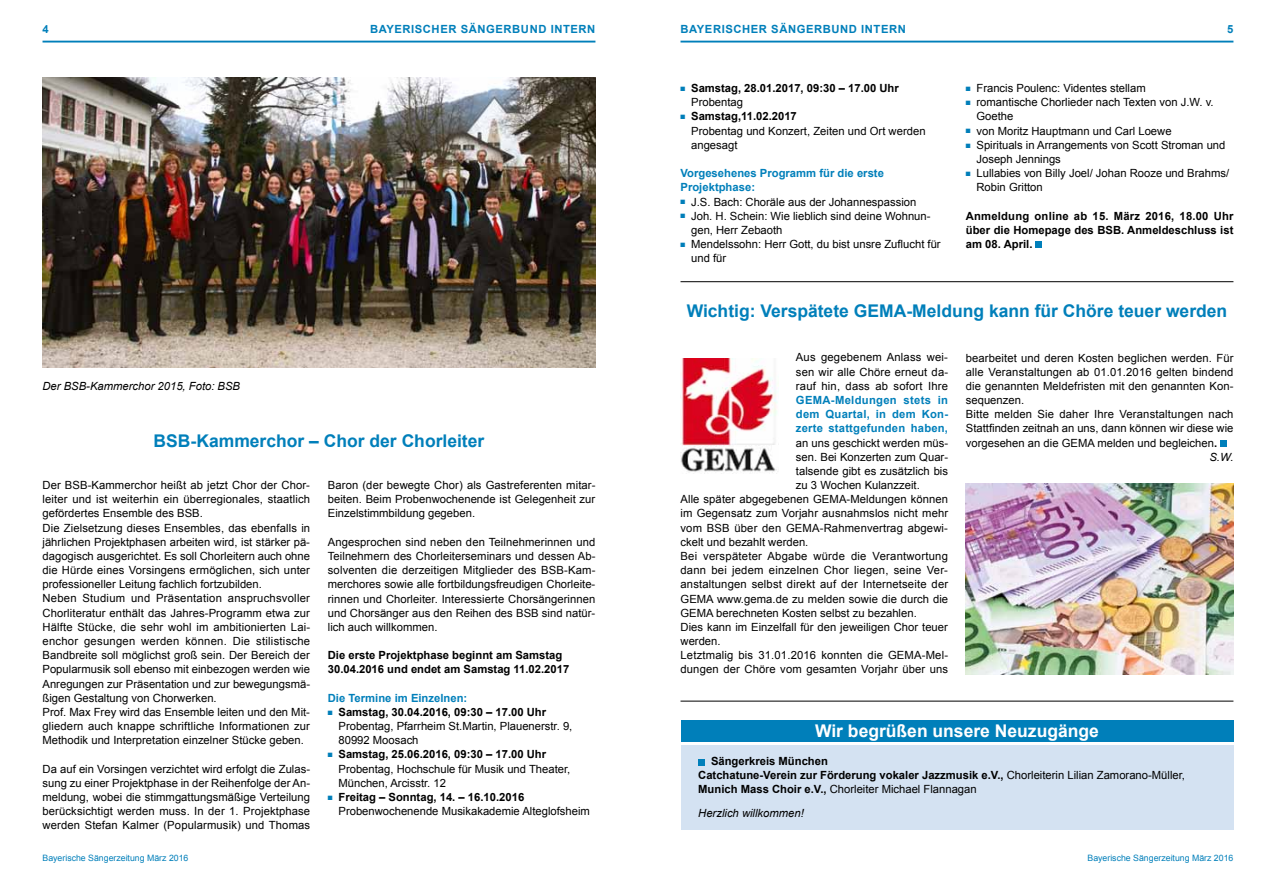
<style>
.page{position:relative;width:1276px;height:886px;background:#fff}
.page>*{position:absolute;margin:0;border:0;box-sizing:border-box;transform-origin:0 0}
.t1{font:700 17.5px "Arial";color:#007fba}
.t2{font:700 17.5px "Arial";color:#fff}
.t3{font:11.25px/14.1px "Arial";color:#000}
.t4{font:700 11.25px/14.1px "Arial";color:#000}
.t5{font:700 11.25px/14.1px "Arial";letter-spacing:.02em;color:#007fba;text-align:justify}
.t6{font:700 11.25px/14.1px "Arial";color:#007fba}
.t7{font:700 11.25px "Arial";letter-spacing:.05em;color:#007fba}
.t8{font:italic 11.25px "Arial";color:#000}
.t9{font:11.25px "Arial";letter-spacing:.02em;color:#000}
.t10{font:8.75px "Arial";color:#007fba}
.s1{color:#007eb9}
.s2{font-weight:400}
.s3{font-weight:700}
</style>
<div class="page">
<hr style="left:43px;top:41px;width:552px;height:2px;background:#007fba">
<hr style="left:680px;top:41px;width:553px;height:2px;background:#007fba">
<hr style="left:680px;top:701px;width:553px;height:1px;background:#000">
<hr style="left:680px;top:281px;width:553px;height:1px;background:#000">
<div style="left:1035px;top:242px;width:7px;height:6px;background:#007fba"></div>
<img style="left:43px;top:78px;width:552px;height:290px">
<svg style="left:1220px;top:440px;width:6px;height:6px"></svg>
<img style="left:680px;top:359px;width:98px;height:114px">
<div style="left:680px;top:720px;width:553px;height:22px;background:#007fba"></div>
<div style="left:680px;top:745px;width:553px;height:84px;background:#d4e2f2"></div>
<div style="left:698px;top:759px;width:7px;height:6px;background:#007fba"></div>
<img style="left:966px;top:483px;width:267px;height:191px">
<p class="t5" style="left:43px;top:22px;width:8px">4</p>
<p class="t7" style="left:370px;top:22px;width:227px">BAYERISCHER SÄNGERBUND INTERN</p>
<p class="t7" style="left:680px;top:22px;width:227px">BAYERISCHER SÄNGERBUND INTERN</p>
<p class="t5" style="left:1227px;top:22px;width:8px">5</p>
<p class="t4" style="left:691px;top:81px;width:209px;text-indent:-11px"><span class="s1">■</span> Samstag, 28.01.2017, 09:30 – 17.00 Uhr<br><span class="s2">Probentag</span></p>
<p class="t3" style="left:691px;top:110px;width:236px;text-indent:-11px"><span class="s1">■</span> <span class="s3">Samstag,11.02.2017<br></span>Probentag und Konzert, Zeiten und Ort werden angesagt</p>
<p class="t6" style="left:680px;top:166px;width:205px">Vorgesehenes Programm für die erste<br>Projektphase:</p>
<p class="t3" style="left:680px;top:195px;width:237px"><span class="s1">■</span> J.S. Bach: Choräle aus der Johannespassion</p>
<p class="t3" style="left:691px;top:209px;width:241px;text-indent:-11px"><span class="s1">■</span> Joh. H. Schein: Wie lieblich sind deine Wohnun&shy;gen, Herr Zebaoth</p>
<p class="t3" style="left:691px;top:237px;width:251px;text-indent:-11px"><span class="s1">■</span> Mendelssohn: Herr Gott, du bist unsre Zuflucht für und für</p>
<p class="t3" style="left:966px;top:81px;width:181px"><span class="s1">■</span> Francis Poulenc: Videntes stellam</p>
<p class="t3" style="left:976px;top:95px;width:239px;text-indent:-11px"><span class="s1">■</span> romantische Chorlieder nach Texten von J.W. v.<br>Goethe</p>
<p class="t3" style="left:966px;top:124px;width:207px"><span class="s1">■</span> von Moritz Hauptmann und Carl Loewe</p>
<p class="t3" style="left:976px;top:138px;width:250px;text-indent:-11px"><span class="s1">■</span> Spirituals in Arrangements von Scott Stroman und<br>Joseph Jennings</p>
<p class="t3" style="left:976px;top:166px;width:254px;text-indent:-11px"><span class="s1">■</span> Lullabies von Billy Joel/ Johan Rooze und Brahms/<br>Robin Gritton</p>
<p class="t4" style="left:966px;top:209px;width:269px;text-align:justify">Anmeldung online ab 15. März 2016, 18.00 Uhr über die Homepage des BSB. Anmeldeschluss ist am 08. April.</p>
<p class="t8" style="left:43px;top:379px;width:199px">Der BSB-Kammerchor 2015, Foto: BSB</p>
<h1 class="t1" style="left:154px;top:429px;width:332px">BSB-Kammerchor – Chor der Chorleiter</h1>
<p class="t3" style="left:43px;top:478px;width:269px">Der BSB-Kammerchor heißt ab jetzt Chor der Chor&shy;leiter und ist weiterhin ein überregionales, staatlich gefördertes Ensemble des BSB.<br>Die Zielsetzung dieses Ensembles, das ebenfalls in jährlichen Projektphasen arbeiten wird, ist stärker pä&shy;dagogisch ausgerichtet. Es soll Chorleitern auch ohne die Hürde eines Vorsingens ermöglichen, sich unter professioneller Leitung fachlich fortzubilden.<br>Neben Studium und Präsentation anspruchsvoller Chorliteratur enthält das Jahres-Programm etwa zur Hälfte Stücke, die sehr wohl im ambitionierten Lai&shy;enchor gesungen werden können. Die stilistische Bandbreite soll möglichst groß sein. Der Bereich der Popularmusik soll ebenso mit einbezogen werden wie Anregungen zur Präsentation und zur bewegungsmä&shy;ßigen Gestaltung von Chorwerken.<br>Prof. Max Frey wird das Ensemble leiten und den Mit&shy;gliedern auch knappe schriftliche Informationen zur Methodik und Interpretation einzelner Stücke geben.</p>
<p class="t3" style="left:43px;top:762px;width:269px;text-align:justify">Da auf ein Vorsingen verzichtet wird erfolgt die Zulas&shy;sung zu einer Projektphase in der Reihenfolge der An&shy;meldung, wobei die stimmgattungsmäßige Verteilung berücksichtigt werden muss. In der 1. Projektphase werden Stefan Kalmer (Popularmusik) und Thomas</p>
<p class="t3" style="left:328px;top:478px;width:269px;text-align:justify">Baron (der bewegte Chor) als Gastreferenten mitar&shy;beiten. Beim Probenwochenende ist Gelegenheit zur Einzelstimmbildung gegeben.</p>
<p class="t3" style="left:328px;top:535px;width:269px;text-align:justify">Angesprochen sind neben den Teilnehmerinnen und Teilnehmern des Chorleiterseminars und dessen Ab&shy;solventen die derzeitigen Mitglieder des BSB-Kam&shy;merchores sowie alle fortbildungsfreudigen Chorleite&shy;rinnen und Chorleiter. Interessierte Chorsängerinnen und Chorsänger aus den Reihen des BSB sind natür&shy;lich auch willkommen.</p>
<p class="t4" style="left:328px;top:648px;width:243px">Die erste Projektphase beginnt am Samstag<br>30.04.2016 und endet am Samstag 11.02.2017</p>
<p class="t6" style="left:328px;top:691px;width:141px">Die Termine im Einzelnen:</p>
<p class="t3" style="left:338px;top:705px;width:235px;text-indent:-11px"><span class="s1">■</span> <span class="s3">Samstag, 30.04.2016, 09:30 – 17.00 Uhr<br></span>Probentag, Pfarrheim St.Martin, Plauenerstr. 9,<br>80992 Moosach</p>
<p class="t3" style="left:338px;top:747px;width:233px;text-indent:-11px"><span class="s1">■</span> <span class="s3">Samstag, 25.06.2016, 09:30 – 17.00 Uhr<br></span>Probentag, Hochschule für Musik und Theater,<br>München, Arcisstr. 12</p>
<p class="t3" style="left:338px;top:790px;width:253px;text-indent:-11px"><span class="s1">■</span> <span class="s3">Freitag – Sonntag, 14. – 16.10.2016<br></span>Probenwochenende Musikakademie Alteglofsheim</p>
<h1 class="t1" style="left:686px;top:299px;width:542px">Wichtig: Verspätete GEMA-Meldung kann für Chöre teuer werden</h1>
<p class="t3" style="left:796px;top:351px;width:154px;text-align:justify">Aus gegebenem Anlass wei&shy;sen wir alle Chöre erneut da&shy;rauf hin, dass ab sofort Ihre</p>
<p class="t5" style="left:796px;top:393px;width:154px">GEMA-Meldungen stets in dem Quartal, in dem Kon&shy;zerte stattgefunden haben,</p>
<p class="t3" style="left:796px;top:436px;width:154px">an uns geschickt werden müs-</p>
<p class="t3" style="left:796px;top:450px;width:154px">sen. Bei Konzerten zum Quar-</p>
<p class="t3" style="left:796px;top:464px;width:154px">talsende gibt es zusätzlich bis</p>
<p class="t3" style="left:796px;top:478px;width:125px">zu 3 Wochen Kulanzzeit.</p>
<p class="t3" style="left:680px;top:492px;width:269px">Alle später abgegebenen GEMA-Meldungen können</p>
<p class="t3" style="left:680px;top:506px;width:269px">im Gegensatz zum Vorjahr ausnahmslos nicht mehr</p>
<p class="t3" style="left:680px;top:521px;width:269px">vom BSB über den GEMA-Rahmenvertrag abgewi-</p>
<p class="t3" style="left:680px;top:535px;width:129px">ckelt und bezahlt werden.</p>
<p class="t9" style="left:680px;top:549px;width:269px">Bei verspäteter Abgabe würde die Verantwortung</p>
<p class="t3" style="left:680px;top:563px;width:269px">dann bei jedem einzelnen Chor liegen, seine Ver-</p>
<p class="t3" style="left:680px;top:577px;width:269px">anstaltungen selbst direkt auf der Internetseite der</p>
<p class="t3" style="left:680px;top:591px;width:269px">GEMA www.gema.de zu melden sowie die durch die</p>
<p class="t3" style="left:680px;top:606px;width:238px">GEMA berechneten Kosten selbst zu bezahlen.</p>
<p class="t3" style="left:680px;top:620px;width:269px">Dies kann im Einzelfall für den jeweiligen Chor teuer</p>
<p class="t3" style="left:680px;top:634px;width:42px">werden.</p>
<p class="t3" style="left:680px;top:648px;width:269px">Letztmalig bis 31.01.2016 konnten die GEMA-Mel-</p>
<p class="t3" style="left:680px;top:662px;width:269px">dungen der Chöre vom gesamten Vorjahr über uns</p>
<p class="t3" style="left:966px;top:351px;width:269px">bearbeitet und deren Kosten beglichen werden. Für</p>
<p class="t3" style="left:966px;top:365px;width:269px">alle Veranstaltungen ab 01.01.2016 gelten bindend</p>
<p class="t3" style="left:966px;top:379px;width:269px">die genannten Meldefristen mit den genannten Kon-</p>
<p class="t3" style="left:966px;top:393px;width:60px">sequenzen.</p>
<p class="t3" style="left:966px;top:407px;width:269px">Bitte melden Sie daher Ihre Veranstaltungen nach</p>
<p class="t3" style="left:966px;top:421px;width:269px">Stattfinden zeitnah an uns, dann können wir diese wie</p>
<p class="t3" style="left:966px;top:436px;width:253px">vorgesehen an die GEMA melden und begleichen<span class="s3">.</span></p>
<p class="t8" style="left:1209px;top:449px;width:25px">S.W.</p>
<h1 class="t2" style="left:815px;top:719px;width:285px">Wir begrüßen unsere Neuzugänge</h1>
<p class="t4" style="left:698px;top:755px;width:488px;line-height:13.8px;text-indent:13px">Sängerkreis München<br>Catchatune-Verein zur Förderung vokaler Jazzmusik e.V., <span class="s2">Chorleiterin Lilian Zamorano-Müller,<br></span>Munich Mass Choir e.V., <span class="s2">Chorleiter Michael Flannagan</span></p>
<p class="t8" style="left:698px;top:806px;width:107px">Herzlich willkommen!</p>
<p class="t10" style="left:43px;top:852px;width:147px">Bayerische Sängerzeitung März 2016</p>
<p class="t10" style="left:1087px;top:852px;width:147px">Bayerische Sängerzeitung März 2016</p>
</div>
